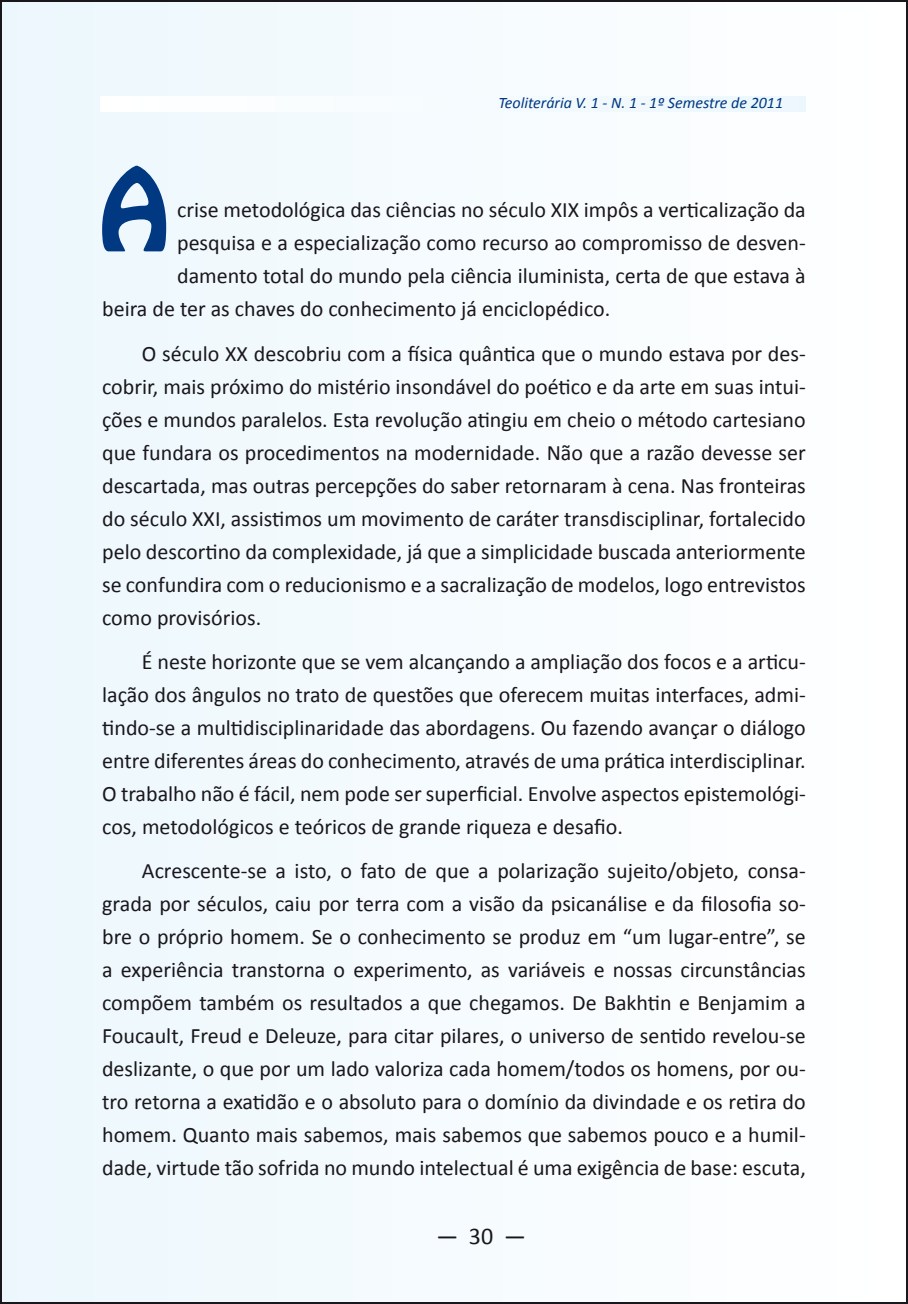
<style>
.page{position:relative;width:908px;height:1304px;background:#fff}
.page>*{position:absolute;margin:0;border:0;box-sizing:border-box;transform-origin:0 0}
.t1{font:101.2px "Hobo Std";color:#003882}
.t2{font:24px "Calibri";color:#1a171c}
.t3{font:22px/33px "Calibri";color:#1a171c;text-align:justify}
.t4{font:italic 16px "Calibri";color:#003882}
</style>
<div class="page">
<div style="left:1px;top:1px;width:905px;height:1302px;background:#f5fbfe"></div>
<p class="t4" style="left:498px;top:93px;width:286px">Teoliterária V. 1 - N. 1 - 1º Semestre de 2011</p>
<h1 class="t1" style="left:99px;top:140px;width:72px">A</h1>
<p class="t3" style="left:177px;top:193px;width:630px">crise metodológica das ciências no século XIX impôs a verticalização da</p>
<p class="t3" style="left:177px;top:226px;width:630px">pesquisa e a especialização como recurso ao compromisso de desven-</p>
<p class="t3" style="left:177px;top:259px;width:630px">damento total do mundo pela ciência iluminista, certa de que estava à</p>
<p class="t3" style="left:102px;top:292px;width:509px">beira de ter as chaves do conhecimento já enciclopédico.</p>
<p class="t3" style="left:102px;top:336px;width:705px;text-indent:40px">O século XX descobriu com a física quântica que o mundo estava por des&shy;cobrir, mais próximo do mistério insondável do poético e da arte em suas intui&shy;ções e mundos paralelos. Esta revolução atingiu em cheio o método cartesiano que fundara os procedimentos na modernidade. Não que a razão devesse ser descartada, mas outras percepções do saber retornaram à cena. Nas fronteiras do século XXI, assistimos um movimento de caráter transdisciplinar, fortalecido pelo descortino da complexidade, já que a simplicidade buscada anteriormente se confundira com o reducionismo e a sacralização de modelos, logo entrevistos como provisórios.</p>
<p class="t3" style="left:102px;top:644px;width:705px;text-indent:40px">É neste horizonte que se vem alcançando a ampliação dos focos e a articu&shy;lação dos ângulos no trato de questões que oferecem muitas interfaces, admi&shy;tindo-se a multidisciplinaridade das abordagens. Ou fazendo avançar o diálogo entre diferentes áreas do conhecimento, através de uma prática interdisciplinar.<br>O trabalho não é fácil, nem pode ser superficial. Envolve aspectos epistemológi&shy;cos, metodológicos e teóricos de grande riqueza e desafio.</p>
<p class="t3" style="left:102px;top:854px;width:705px;text-indent:40px">Acrescente-se a isto, o fato de que a polarização sujeito/objeto, consa&shy;grada por séculos, caiu por terra com a visão da psicanálise e da filosofia so&shy;bre o próprio homem. Se o conhecimento se produz em “um lugar-entre”, se a experiência transtorna o experimento, as variáveis e nossas circunstâncias compõem também os resultados a que chegamos. De Bakhtin e Benjamim a Foucault, Freud e Deleuze, para citar pilares, o universo de sentido revelou-se deslizante, o que por um lado valoriza cada homem/todos os homens, por ou&shy;tro retorna a exatidão e o absoluto para o domínio da divindade e os retira do homem. Quanto mais sabemos, mais sabemos que sabemos pouco e a humil&shy;dade, virtude tão sofrida no mundo intelectual é uma exigência de base: escuta,</p>
<p class="t2" style="left:436px;top:1221px;width:91px">— 30 —</p>
</div>
